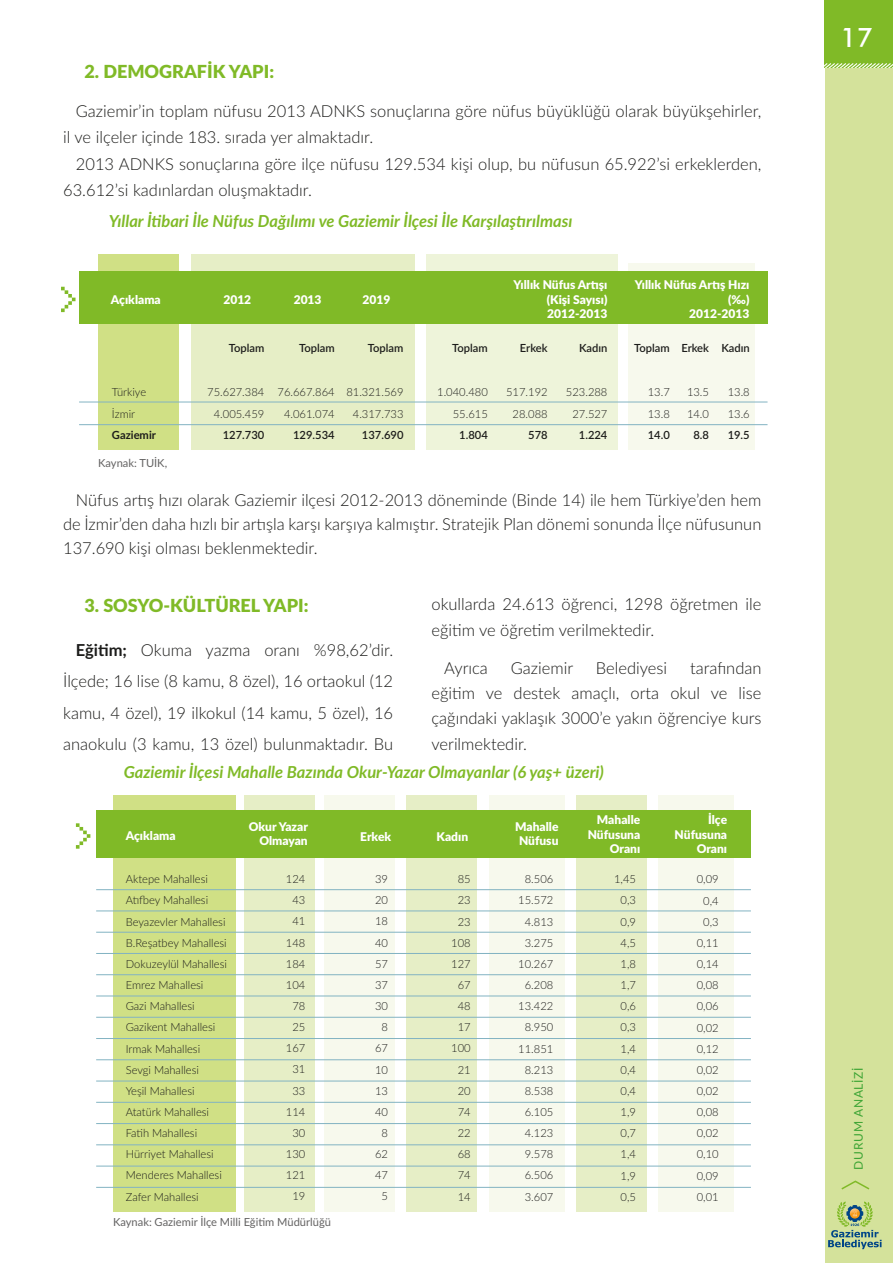
<style>
.page{position:relative;width:893px;height:1263px;background:#fff}
.page>*{position:absolute;margin:0;border:0;box-sizing:border-box;transform-origin:0 0}
.t1{font:500 27px "Futura BT";color:#fff}
.t2{font:900 18px "Lato";color:#80ba27}
.t3{font:300 16.5px/25.3px "Lato";color:#1d1d1b}
.t4{font:italic 700 16.5px "Lato";color:#80ba27}
.t5{font:900 12px/14.4px "Lato";color:#fff;text-align:right}
.t6{font:12px "Lato";letter-spacing:.06em;color:#3fa535}
.t7{font:300 11.1px/21.1px "Lato";color:#1d1d1b;text-align:center}
.t8{font:600 11.1px "Lato";color:#1d1d1b}
.t9{font:11.1px "Lato";color:#646363}
.t10{font:700 11.1px "Lato";color:#1d1d1b}
.s1{font-weight:700}
</style>
<div class="page">
<div style="left:825px;top:0;width:68px;height:68px;background:#80ba27"></div>
<svg style="left:824px;top:62px;width:69px;height:6px"></svg>
<div style="left:825px;top:68px;width:68px;height:1195px;background:#d4e29b"></div>
<svg style="left:841px;top:1180px;width:29px;height:10px"></svg>
<svg style="left:828px;top:1201px;width:54px;height:48px"></svg>
<div style="left:192px;top:255px;width:223px;height:195px;background:#e6eec6"></div>
<div style="left:426px;top:255px;width:192px;height:195px;background:#eef4da"></div>
<div style="left:628px;top:263px;width:126px;height:187px;background:#f7f9ed"></div>
<div style="left:98px;top:255px;width:81px;height:195px;background:#d0e085"></div>
<svg style="left:61px;top:287px;width:15px;height:25px"></svg>
<div style="left:79px;top:272px;width:688px;height:52px;background:#80ba27"></div>
<hr style="left:79px;top:402px;width:688px;height:1px;background:#82b3c2">
<hr style="left:79px;top:424px;width:688px;height:1px;background:#82b3c2">
<div style="left:244px;top:795px;width:70px;height:417px;background:#e6eec6"></div>
<div style="left:324px;top:795px;width:70px;height:417px;background:#f7f9ed"></div>
<div style="left:489px;top:795px;width:76px;height:417px;background:#f7f9ed"></div>
<div style="left:658px;top:795px;width:76px;height:417px;background:#f7f9ed"></div>
<div style="left:406px;top:795px;width:71px;height:417px;background:#e6eec6"></div>
<div style="left:576px;top:795px;width:71px;height:417px;background:#e6eec6"></div>
<div style="left:113px;top:795px;width:123px;height:417px;background:#d0e085"></div>
<div style="left:96px;top:810px;width:655px;height:48px;background:#80ba27"></div>
<svg style="left:76px;top:823px;width:14px;height:26px"></svg>
<hr style="left:96px;top:889px;width:655px;height:1px;background:#82b3c2">
<hr style="left:96px;top:911px;width:655px;height:1px;background:#82b3c2">
<hr style="left:96px;top:932px;width:655px;height:1px;background:#82b3c2">
<hr style="left:96px;top:953px;width:655px;height:1px;background:#82b3c2">
<hr style="left:96px;top:974px;width:655px;height:1px;background:#82b3c2">
<hr style="left:96px;top:996px;width:655px;height:1px;background:#82b3c2">
<hr style="left:96px;top:1017px;width:655px;height:1px;background:#82b3c2">
<hr style="left:96px;top:1038px;width:655px;height:1px;background:#82b3c2">
<hr style="left:96px;top:1059px;width:655px;height:1px;background:#82b3c2">
<hr style="left:96px;top:1081px;width:655px;height:1px;background:#82b3c2">
<hr style="left:96px;top:1102px;width:655px;height:1px;background:#82b3c2">
<hr style="left:96px;top:1123px;width:655px;height:1px;background:#82b3c2">
<hr style="left:96px;top:1144px;width:655px;height:1px;background:#82b3c2">
<hr style="left:96px;top:1166px;width:655px;height:1px;background:#82b3c2">
<hr style="left:96px;top:1187px;width:655px;height:1px;background:#82b3c2">
<p class="t2" style="left:84px;top:57px;width:191px">2. DEMOGRAFİK YAPI:</p>
<p class="t3" style="left:63px;top:97px;width:700px;line-height:26.4px;text-indent:13px">Gaziemir’in toplam nüfusu 2013 ADNKS sonuçlarına göre nüfus büyüklüğü olarak büyükşehirler, il ve ilçeler içinde 183. sırada yer almaktadır.</p>
<p class="t3" style="left:63px;top:150px;width:700px;line-height:26.4px;text-indent:13px">2013 ADNKS sonuçlarına göre ilçe nüfusu 129.534 kişi olup, bu nüfusun 65.922’si erkeklerden,<br>63.612’si kadınlardan oluşmaktadır.</p>
<p class="t4" style="left:109px;top:209px;width:465px">Yıllar İtibari İle Nüfus Dağılımı ve Gaziemir İlçesi İle Karşılaştırılması</p>
<p class="t5" style="left:111px;top:291px;width:51px">Açıklama</p>
<p class="t7" style="left:112px;top:380px;width:36px;line-height:21.9px;text-align:left">Türkiye<br>İzmir</p>
<p class="t10" style="left:112px;top:427px;width:46px">Gaziemir</p>
<p class="t9" style="left:98px;top:455px;width:70px">Kaynak: TUİK,</p>
<p class="t5" style="left:223px;top:291px;width:29px">2012</p>
<p class="t5" style="left:294px;top:291px;width:29px">2013</p>
<p class="t5" style="left:363px;top:291px;width:29px">2019</p>
<p class="t8" style="left:229px;top:340px;width:37px">Toplam</p>
<p class="t7" style="left:207px;top:380px;width:59px;line-height:21.9px">75.627.384<br>4.005.459</p>
<p class="t8" style="left:223px;top:427px;width:43px">127.730</p>
<p class="t8" style="left:299px;top:340px;width:37px">Toplam</p>
<p class="t7" style="left:278px;top:380px;width:59px;line-height:21.9px">76.667.864<br>4.061.074</p>
<p class="t8" style="left:293px;top:427px;width:43px">129.534</p>
<p class="t8" style="left:368px;top:340px;width:37px">Toplam</p>
<p class="t7" style="left:346px;top:380px;width:59px;line-height:21.9px">81.321.569<br>4.317.733</p>
<p class="t8" style="left:362px;top:427px;width:43px">137.690</p>
<p class="t8" style="left:452px;top:340px;width:37px">Toplam</p>
<p class="t7" style="left:437px;top:380px;width:52px;line-height:21.9px;text-align:right">1.040.480<br>55.615</p>
<p class="t8" style="left:459px;top:427px;width:30px">1.804</p>
<p class="t5" style="left:547px;top:277px;width:62px;text-align:justify;text-indent:-33px">Yıllık Nüfus Artışı (Kişi Sayısı)<br>2012-2013</p>
<p class="t5" style="left:635px;top:277px;width:116px">Yıllık Nüfus Artış Hızı (‰)<br>2012-2013</p>
<p class="t8" style="left:520px;top:340px;width:29px">Erkek</p>
<p class="t7" style="left:506px;top:380px;width:43px;line-height:21.9px">517.192<br>28.088</p>
<p class="t8" style="left:528px;top:427px;width:21px">578</p>
<p class="t8" style="left:579px;top:340px;width:30px">Kadın</p>
<p class="t7" style="left:566px;top:380px;width:43px;line-height:21.9px">523.288<br>27.527</p>
<p class="t8" style="left:579px;top:427px;width:30px">1.224</p>
<p class="t8" style="left:634px;top:340px;width:37px">Toplam</p>
<p class="t7" style="left:648px;top:380px;width:24px;line-height:21.9px;text-align:left">13.7<br>13.8</p>
<p class="t8" style="left:648px;top:427px;width:24px">14.0</p>
<p class="t8" style="left:681px;top:340px;width:29px">Erkek</p>
<p class="t7" style="left:687px;top:380px;width:24px;line-height:21.9px;text-align:left">13.5<br>14.0</p>
<p class="t8" style="left:693px;top:427px;width:17px">8.8</p>
<p class="t8" style="left:721px;top:340px;width:30px">Kadın</p>
<p class="t7" style="left:728px;top:380px;width:24px;line-height:21.9px;text-align:left">13.8<br>13.6</p>
<p class="t8" style="left:728px;top:427px;width:24px">19.5</p>
<p class="t3" style="left:63px;top:488px;width:700px;line-height:24px;text-align:justify;text-indent:13px">Nüfus artış hızı olarak Gaziemir ilçesi 2012-2013 döneminde (Binde 14) ile hem Türkiye’den hem de İzmir’den daha hızlı bir artışla karşı karşıya kalmıştır. Stratejik Plan dönemi sonunda İlçe nüfusunun 137.690 kişi olması beklenmektedir.</p>
<p class="t2" style="left:84px;top:591px;width:226px">3. SOSYO-KÜLTÜREL YAPI:</p>
<p class="t3" style="left:63px;top:633px;width:332px;line-height:31.3px;text-align:justify;text-indent:13px"><span class="s1">Eğitim;</span> Okuma yazma oranı %98,62’dir.<br>İlçede; 16 lise (8 kamu, 8 özel), 16 ortaokul (12 kamu, 4 özel), 19 ilkokul (14 kamu, 5 özel), 16 anaokulu (3 kamu, 13 özel) bulunmaktadır. Bu</p>
<p class="t3" style="left:431px;top:591px;width:332px">okullarda 24.613 öğrenci, 1298 öğretmen ile eğitim ve öğretim verilmektedir.</p>
<p class="t3" style="left:444px;top:654px;width:45px">Ayrıca</p>
<p class="t3" style="left:511px;top:654px;width:64px">Gaziemir</p>
<p class="t3" style="left:596px;top:654px;width:73px">Belediyesi</p>
<p class="t3" style="left:431px;top:654px;width:332px;text-align:justify;text-indent:259px">tarafından eğitim ve destek amaçlı, orta okul ve lise çağındaki yaklaşık 3000’e yakın öğrenciye kurs verilmektedir.</p>
<p class="t4" style="left:124px;top:759px;width:482px">Gaziemir İlçesi Mahalle Bazında Okur-Yazar Olmayanlar (6 yaş+ üzeri)</p>
<p class="t5" style="left:249px;top:819px;width:61px">Okur Yazar<br>Olmayan</p>
<p class="t5" style="left:515px;top:819px;width:45px;text-align:center">Mahalle<br>Nüfusu</p>
<p class="t5" style="left:588px;top:812px;width:54px">Mahalle<br>Nüfusuna<br>Oranı</p>
<p class="t5" style="left:675px;top:812px;width:54px">İlçe<br>Nüfusuna<br>Oranı</p>
<p class="t5" style="left:126px;top:828px;width:51px">Açıklama</p>
<p class="t7" style="left:126px;top:868px;width:103px;text-align:left">Aktepe Mahallesi<br>Atıfbey Mahallesi<br>Beyazevler Mahallesi<br>B.Reşatbey Mahallesi<br>Dokuzeylül Mahallesi<br>Emrez Mahallesi<br>Gazi Mahallesi<br>Gazikent Mahallesi<br>Irmak Mahallesi<br>Sevgi Mahallesi<br>Yeşil Mahallesi<br>Atatürk Mahallesi<br>Fatih Mahallesi<br>Hürriyet Mahallesi<br>Menderes Mahallesi<br>Zafer Mahallesi</p>
<p class="t7" style="left:286px;top:868px;width:21px">124<br>43<br>41<br>148<br>184<br>104<br>78<br>25<br>167<br>31<br>33<br>114<br>30<br>130<br>121<br>19</p>
<p class="t7" style="left:375px;top:868px;width:14px">39<br>20<br>18<br>40<br>57<br>37<br>30<br>8<br>67<br>10<br>13<br>40<br>8<br>62<br>47<br>5</p>
<p class="t7" style="left:451px;top:868px;width:21px">85<br>23<br>23<br>108<br>127<br>67<br>48<br>17<br>100<br>21<br>20<br>74<br>22<br>68<br>74<br>14</p>
<p class="t7" style="left:518px;top:868px;width:37px">8.506<br>15.572<br>4.813<br>3.275<br>10.267<br>6.208<br>13.422<br>8.950<br>11.851<br>8.213<br>8.538<br>6.105<br>4.123<br>9.578<br>6.506<br>3.607</p>
<p class="t7" style="left:614px;top:868px;width:23px">1,45<br>0,3<br>0,9<br>4,5<br>1,8<br>1,7<br>0,6<br>0,3<br>1,4<br>0,4<br>0,4<br>1,9<br>0,7<br>1,4<br>1,9<br>0,5</p>
<p class="t7" style="left:697px;top:868px;width:23px">0,09<br>0,4<br>0,3<br>0,11<br>0,14<br>0,08<br>0,06<br>0,02<br>0,12<br>0,02<br>0,02<br>0,08<br>0,02<br>0,10<br>0,09<br>0,01</p>
<p class="t5" style="left:360px;top:829px;width:32px">Erkek</p>
<p class="t5" style="left:437px;top:829px;width:33px">Kadın</p>
<p class="t9" style="left:113px;top:1214px;width:219px">Kaynak: Gaziemir İlçe Milli Eğitim Müdürlüğü</p>
<h1 class="t1" style="left:840px;top:21px;width:34px">17</h1>
<p class="t6" style="left:850px;top:1169px;width:104px;rotate:-90deg">DURUM ANALİZİ</p>
</div>
